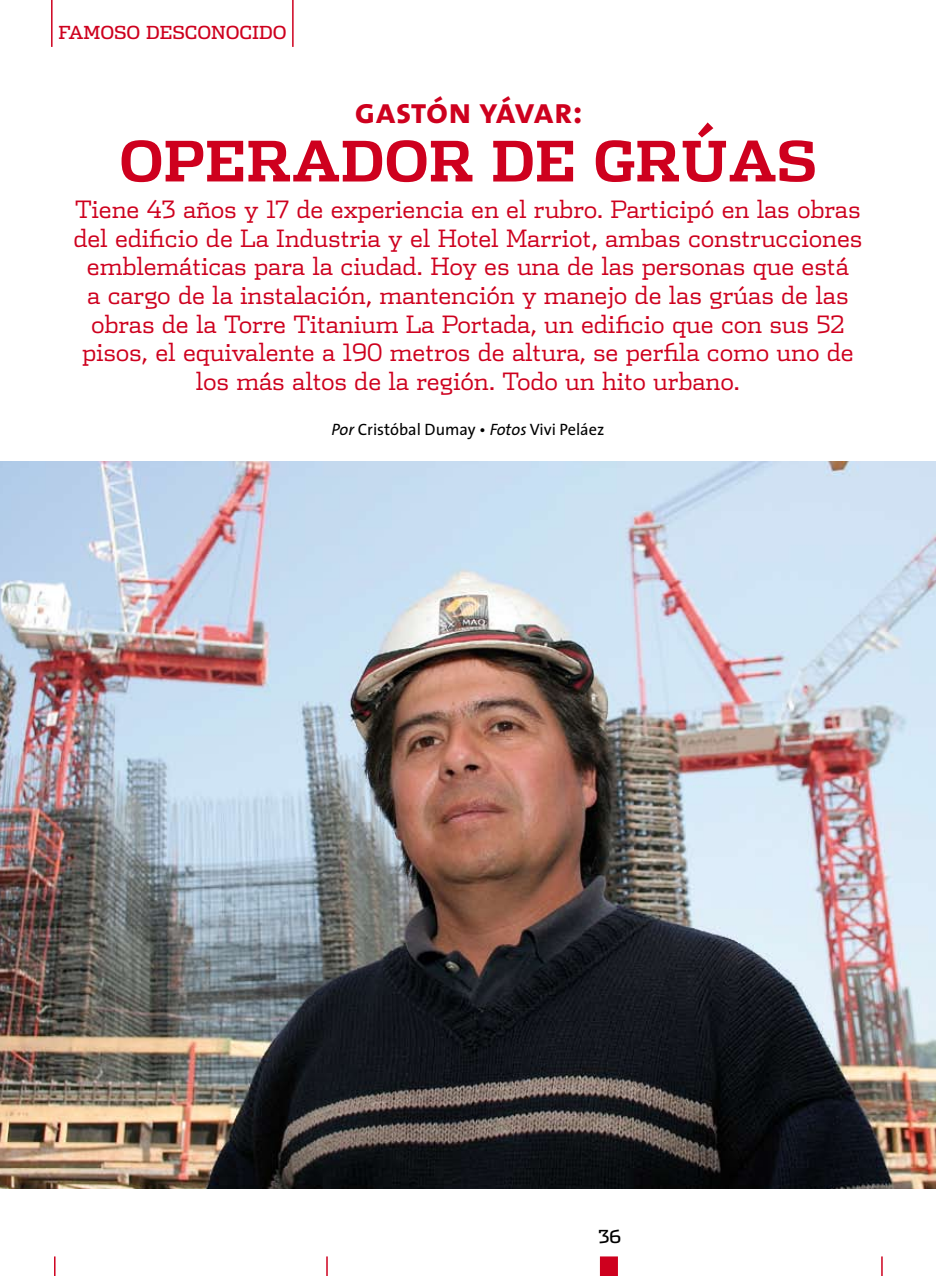
<style>
.page{position:relative;width:936px;height:1276px;background:#fff}
.page>*{position:absolute;margin:0;border:0;box-sizing:border-box;transform-origin:0 0}
.t1{font:700 55.5px "Dispatch";color:#ce001e}
.t2{font:36px "The Sans Bold Caps";letter-spacing:-.015em;color:#ce001e}
.t3{font:300 24px/28.5px "Dispatch";letter-spacing:-.01em;color:#ce001e;text-align:center}
.t4{font:18px "Dispatch";color:#ce001e}
.t5{font:18px "Dispatch";color:#000}
.t6{font:16.5px "The Sans";color:#000}
.s1{font-style:italic}
</style>
<div class="page">
<hr style="left:54px;top:1256px;width:2px;height:20px;background:#ce001e">
<svg style="left:881px;top:1256px;width:1px;height:20px"></svg>
<div style="left:600px;top:1256px;width:18px;height:20px;background:#ce001e"></div>
<hr style="left:326px;top:1256px;width:2px;height:20px;background:#ce001e">
<hr style="left:51px;top:0;width:2px;height:47px;background:#ce001e">
<hr style="left:292px;top:0;width:1px;height:47px;background:#ce001e">
<img style="left:0;top:461px;width:935px;height:727px">
<p class="t4" style="left:59px;top:21px;width:229px">FAMOSO DESCONOCIDO</p>
<h2 class="t2" style="left:355px;top:81px;width:229px">gastón yávar:</h2>
<h1 class="t1" style="left:119px;top:122px;width:699px">OPERADOR DE GRÚAS</h1>
<p class="t3" style="left:73px;top:194px;width:790px">Tiene 43 años y 17 de experiencia en el rubro. Participó en las obras del edificio de La Industria y el Hotel Marriot, ambas construcciones emblemáticas para la ciudad. Hoy es una de las personas que está<br>a cargo de la instalación, mantención y manejo de las grúas de las obras de la Torre Titanium La Portada, un edificio que con sus 52 pisos, el equivalente a 190 metros de altura, se perfila como uno de los más altos de la región. Todo un hito urbano.</p>
<p class="t6" style="left:331px;top:416px;width:274px"><span class="s1">Por</span> Cristóbal Dumay • <span class="s1">Fotos</span> Vivi Peláez</p>
<p class="t5" style="left:598px;top:1224px;width:24px">36</p>
</div>
